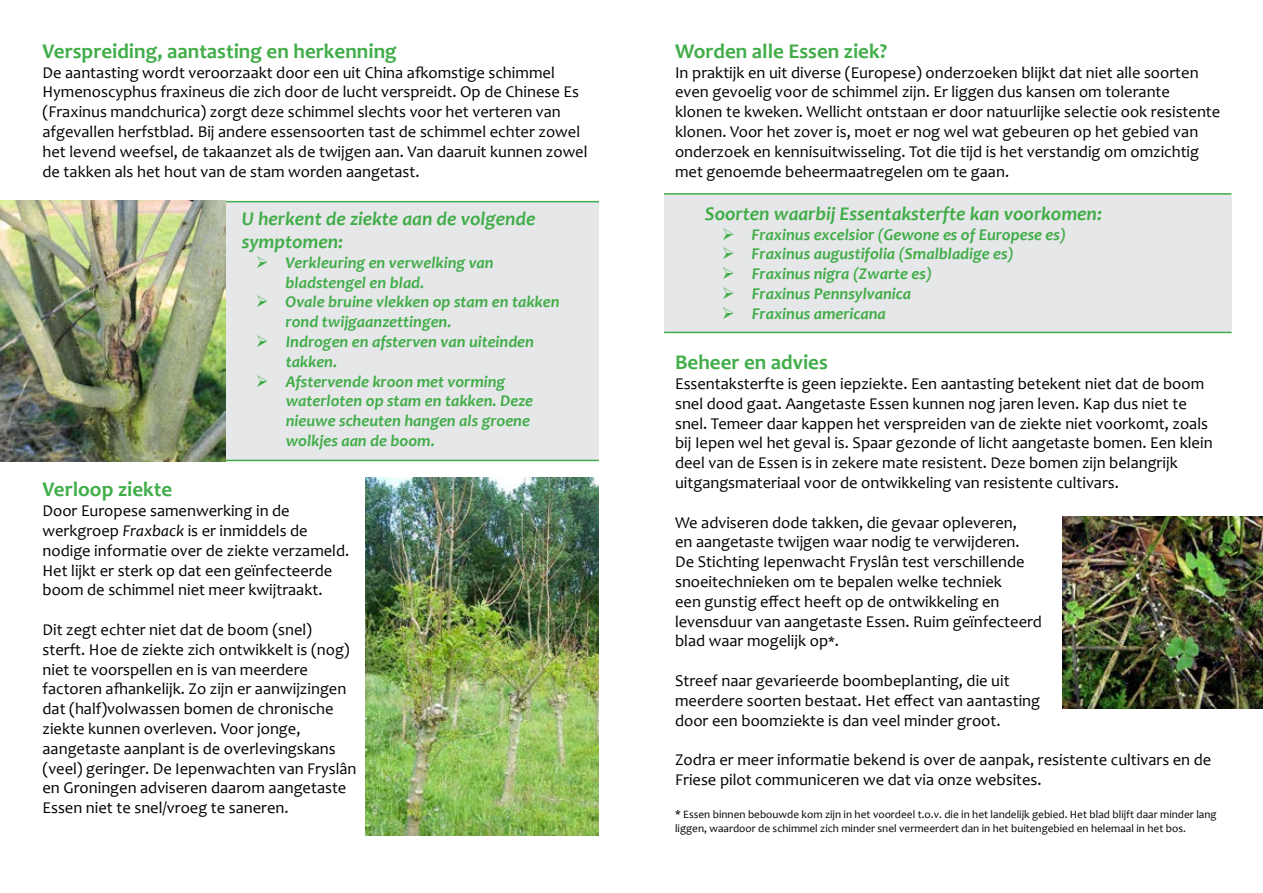
<style>
.page{position:relative;width:1263px;height:893px;background:#fff}
.page>*{position:absolute;margin:0;border:0;box-sizing:border-box;transform-origin:0 0}
.t1{font:700 21px "Candara";color:#41ad49}
.t2{font:italic 700 19.5px/23.4px "Candara";color:#41ad49}
.t3{font:16.5px/19.8px "Candara";color:#000}
.t4{font:italic 700 16.5px/19.8px "Candara";color:#41ad49}
.t5{font:11.25px/13.5px "Candara";color:#000}
.s1{font-style:italic}
.s2{font-size:13.5px}
</style>
<div class="page">
<div style="left:32px;top:202px;width:567px;height:258px;background:#e6e7e8"></div>
<hr style="left:32px;top:201px;width:567px;height:1px;background:#41ad49">
<hr style="left:32px;top:460px;width:567px;height:1px;background:#41ad49">
<div style="left:664px;top:194px;width:567px;height:139px;background:#e6e7e8"></div>
<hr style="left:664px;top:193px;width:567px;height:2px;background:#41ad49">
<hr style="left:664px;top:332px;width:567px;height:1px;background:#41ad49">
<img style="left:0;top:201px;width:226px;height:260px">
<img style="left:1062px;top:517px;width:201px;height:191px">
<img style="left:366px;top:477px;width:233px;height:359px">
<p class="t1" style="left:43px;top:38px;width:356px">Verspreiding, aantasting en herkenning</p>
<p class="t3" style="left:43px;top:62px;width:546px">De aantasting wordt veroorzaakt door een uit China afkomstige schimmel Hymenoscyphus fraxineus die zich door de lucht verspreidt. Op de Chinese Es (Fraxinus mandchurica) zorgt deze schimmel slechts voor het verteren van afgevallen herfstblad. Bij andere essensoorten tast de schimmel echter zowel het levend weefsel, de takaanzet als de twijgen aan. Van daaruit kunnen zowel de takken als het hout van de stam worden aangetast.</p>
<p class="t2" style="left:242px;top:206px;width:295px">U herkent de ziekte aan de volgende symptomen:</p>
<p class="t4" style="left:286px;top:252px;width:275px">Verkleuring en verwelking van bladstengel en blad.<br>Ovale bruine vlekken op stam en takken rond twijgaanzettingen.<br>Indrogen en afsterven van uiteinden takken.<br>Afstervende kroon met vorming waterloten op stam en takken. Deze nieuwe scheuten hangen als groene wolkjes aan de boom.</p>
<p class="t1" style="left:43px;top:476px;width:131px">Verloop ziekte</p>
<p class="t3" style="left:43px;top:501px;width:308px">Door Europese samenwerking in de werkgroep <span class="s1">Fraxback</span> is er inmiddels de nodige informatie over de ziekte verzameld.<br>Het lijkt er sterk op dat een geïnfecteerde boom de schimmel niet meer kwijtraakt.</p>
<p class="t3" style="left:43px;top:620px;width:315px">Dit zegt echter niet dat de boom (snel) sterft. Hoe de ziekte zich ontwikkelt is (nog) niet te voorspellen en is van meerdere factoren afhankelijk. Zo zijn er aanwijzingen dat (half)volwassen bomen de chronische ziekte kunnen overleven. Voor jonge, aangetaste aanplant is de overlevingskans (veel) geringer. De Iepenwachten van Fryslân en Groningen adviseren daarom aangetaste Essen niet te snel/vroeg te saneren.</p>
<p class="t1" style="left:675px;top:38px;width:214px">Worden alle Essen ziek?</p>
<p class="t3" style="left:675px;top:62px;width:547px">In praktijk en uit diverse (Europese) onderzoeken blijkt dat niet alle soorten even gevoelig voor de schimmel zijn. Er liggen dus kansen om tolerante klonen te kweken. Wellicht ontstaan er door natuurlijke selectie ook resistente klonen. Voor het zover is, moet er nog wel wat gebeuren op het gebied van onderzoek en kennisuitwisseling. Tot die tijd is het verstandig om omzichtig met genoemde beheermaatregelen om te gaan.</p>
<p class="t2" style="left:705px;top:201px;width:399px">Soorten waarbij Essentaksterfte kan voorkomen:</p>
<p class="t4" style="left:752px;top:224px;width:316px">Fraxinus excelsior (Gewone es of Europese es)<br>Fraxinus augustifolia (Smalbladige es)<br>Fraxinus nigra (Zwarte es)<br>Fraxinus Pennsylvanica<br>Fraxinus americana</p>
<p class="t1" style="left:675px;top:349px;width:154px">Beheer en advies</p>
<p class="t3" style="left:675px;top:374px;width:539px">Essentaksterfte is geen iepziekte. Een aantasting betekent niet dat de boom snel dood gaat. Aangetaste Essen kunnen nog jaren leven. Kap dus niet te snel. Temeer daar kappen het verspreiden van de ziekte niet voorkomt, zoals bij Iepen wel het geval is. Spaar gezonde of licht aangetaste bomen. Een klein deel van de Essen is in zekere mate resistent. Deze bomen zijn belangrijk uitgangsmateriaal voor de ontwikkeling van resistente cultivars.</p>
<p class="t3" style="left:675px;top:512px;width:368px">We adviseren dode takken, die gevaar opleveren,<br>en aangetaste twijgen waar nodig te verwijderen.<br>De Stichting Iepenwacht Fryslân test verschillende snoeitechnieken om te bepalen welke techniek<br>een gunstig effect heeft op de ontwikkeling en levensduur van aangetaste Essen. Ruim geïnfecteerd blad waar mogelijk op<span class="s2">*</span>.</p>
<p class="t3" style="left:675px;top:671px;width:366px">Streef naar gevarieerde boombeplanting, die uit meerdere soorten bestaat. Het effect van aantasting door een boomziekte is dan veel minder groot.</p>
<p class="t3" style="left:675px;top:750px;width:538px">Zodra er meer informatie bekend is over de aanpak, resistente cultivars en de<br>Friese pilot communiceren we dat via onze websites.</p>
<p class="t5" style="left:675px;top:808px;width:543px">* Essen binnen bebouwde kom zijn in het voordeel t.o.v. die in het landelijk gebied. Het blad blijft daar minder lang liggen, waardoor de schimmel zich minder snel vermeerdert dan in het buitengebied en helemaal in het bos.</p>
</div>
